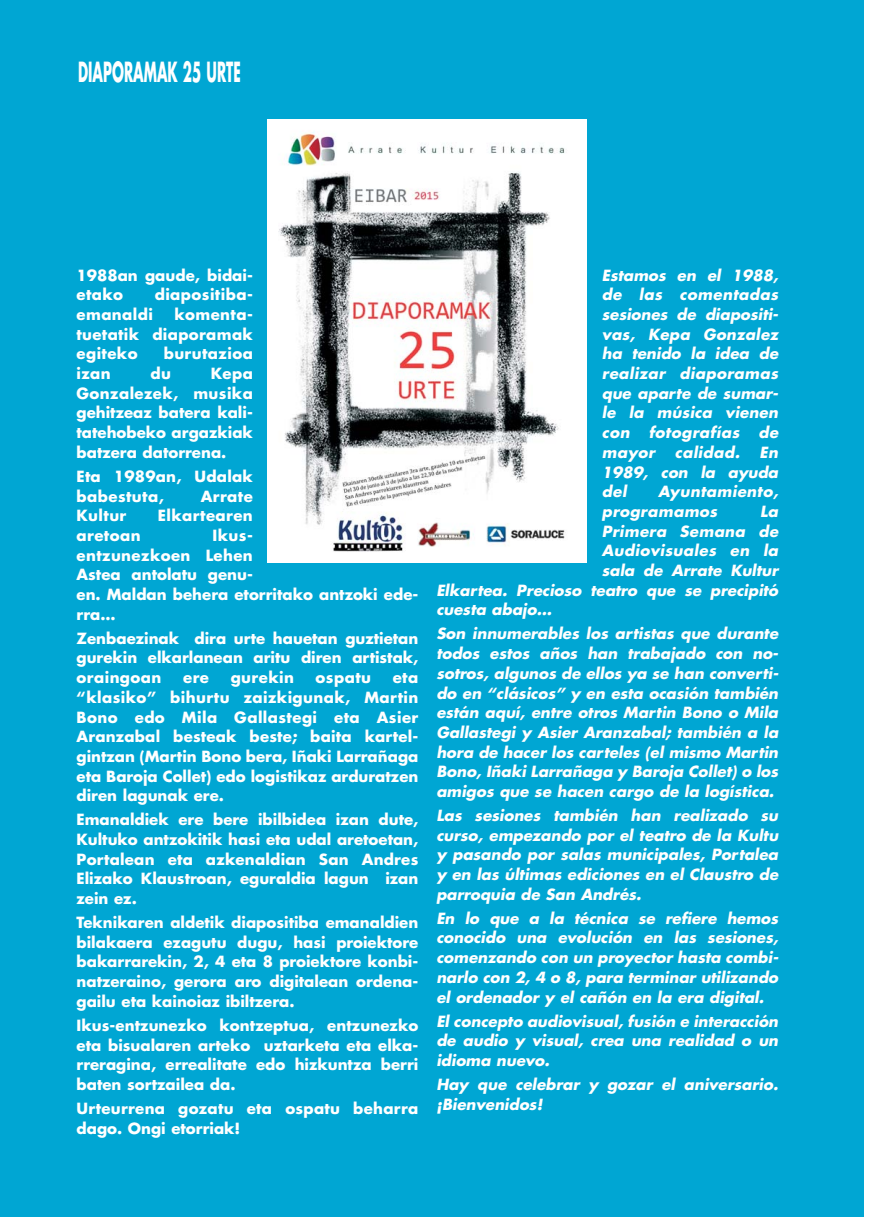
<style>
.page{position:relative;width:876px;height:1217px;background:#fff}
.page>*{position:absolute;margin:0;border:0;box-sizing:border-box;transform-origin:0 0}
.t1{font:700 27px "Futura";color:#fff;scale:.5 1}
.t2{font:italic 700 15px/19.6px "Futura";color:#fff;text-align:justify}
.t3{font:700 15px/19.6px "Futura";color:#fff;text-align:justify}
.t4{font:700 15px "Futura";letter-spacing:.025em;color:#fff}
.t5{font:700 15px/19.6px "Futura";letter-spacing:.02em;color:#fff}
</style>
<div class="page">
<div style="left:0;top:0;width:863px;height:1216px;background:#00a6d3"></div>
<img style="left:268px;top:119px;width:319px;height:443px">
<h1 class="t1" style="left:78px;top:59px;width:327px">DIAPORAMAK 25 URTE</h1>
<p class="t3" style="left:77px;top:266px;width:178px">1988an gaude, bidai&shy;etako</p>
<p class="t4" style="left:155px;top:288px;width:100px">diapositiba-</p>
<p class="t3" style="left:77px;top:306px;width:178px;text-indent:98px">komenta&shy;tuetatik diaporamak egiteko</p>
<p class="t4" style="left:77px;top:307px;width:78px">emanaldi</p>
<p class="t4" style="left:164px;top:347px;width:91px">burutazioa</p>
<p class="t3" style="left:77px;top:365px;width:36px">izan</p>
<p class="t3" style="left:150px;top:365px;width:22px">du</p>
<p class="t3" style="left:77px;top:365px;width:178px;text-indent:134px">Kepa Gonzalezek, musika gehitzeaz batera kali&shy;tatehobeko argazkiak batzera datorrena.</p>
<p class="t3" style="left:77px;top:467px;width:178px">Eta 1989an, Udalak babestuta,</p>
<p class="t3" style="left:201px;top:487px;width:54px">Arrate</p>
<p class="t3" style="left:77px;top:507px;width:51px">Kultur</p>
<p class="t4" style="left:158px;top:508px;width:97px">Elkartearen</p>
<p class="t4" style="left:77px;top:528px;width:66px">aretoan</p>
<p class="t3" style="left:77px;top:526px;width:343px;text-align:left;text-indent:136px">Ikus-<br>entzunezkoen Lehen<br>Astea antolatu genu-<br>en. Maldan behera etorritako antzoki ede&shy;rra...</p>
<p class="t3" style="left:77px;top:629px;width:343px">Zenbaezinak dira urte hauetan guztietan gurekin elkarlanean aritu diren artistak, oraingoan</p>
<p class="t3" style="left:183px;top:668px;width:27px">ere</p>
<p class="t4" style="left:231px;top:670px;width:65px">gurekin</p>
<p class="t3" style="left:316px;top:668px;width:57px">ospatu</p>
<p class="t3" style="left:77px;top:668px;width:343px;text-indent:316px">eta “klasiko” bihurtu zaizkigunak, Martin Bono edo Mila Gallastegi eta Asier Aranzabal besteak beste; baita kartel&shy;gintzan (Martin Bono bera, Iñaki Larrañaga eta Baroja Collet) edo logistikaz arduratzen diren lagunak ere.</p>
<p class="t3" style="left:77px;top:811px;width:343px">Emanaldiek ere bere ibilbidea izan dute, Kultuko antzokitik hasi eta udal aretoetan, Portalean eta azkenaldian San Andres Elizako Klaustroan, eguraldia lagun izan zein ez.</p>
<p class="t3" style="left:77px;top:913px;width:343px">Teknikaren aldetik diapositiba emanaldien bilakaera ezagutu dugu, hasi proiektore bakarrarekin, 2, 4 eta 8 proiektore konbi&shy;natzeraino, gerora aro digitalean ordena&shy;gailu eta kainoiaz ibiltzera.</p>
<p class="t3" style="left:77px;top:1016px;width:343px">Ikus-entzunezko kontzeptua, entzunezko eta bisualaren arteko uztarketa eta elka&shy;rreragina, errealitate edo hizkuntza berri baten sortzailea da.</p>
<p class="t5" style="left:77px;top:1099px;width:343px">Urteurrena gozatu eta ospatu beharra dago. Ongi etorriak!</p>
<p class="t2" style="left:602px;top:266px;width:180px">Estamos en el 1988, de las comentadas sesiones de diapositi&shy;vas, Kepa Gonzalez ha tenido la idea de realizar diaporamas que aparte de sumar&shy;le la música vienen con fotografías de mayor calidad. En 1989, con la ayuda del</p>
<p class="t2" style="left:602px;top:483px;width:180px;text-indent:56px">Ayuntamiento, programamos</p>
<p class="t2" style="left:760px;top:502px;width:22px">La</p>
<p class="t2" style="left:602px;top:522px;width:180px">Primera Semana de</p>
<p class="t2" style="left:602px;top:542px;width:180px">Audiovisuales en la</p>
<p class="t2" style="left:602px;top:562px;width:180px">sala de Arrate Kultur</p>
<p class="t2" style="left:436px;top:581px;width:346px">Elkartea. Precioso teatro que se precipitó</p>
<p class="t2" style="left:436px;top:601px;width:119px">cuesta abajo…</p>
<p class="t2" style="left:436px;top:625px;width:346px">Son innumerables los artistas que durante todos estos años han trabajado con no&shy;sotros, algunos de ellos ya se han converti&shy;do en “clásicos” y en esta ocasión también están aquí, entre otros Martin Bono o Mila Gallastegi y Asier Aranzabal; también a la hora de hacer los carteles (el mismo Martin Bono, Iñaki Larrañaga y Baroja Collet) o los amigos que se hacen cargo de la logística.</p>
<p class="t2" style="left:436px;top:806px;width:346px">Las sesiones también han realizado su curso, empezando por el teatro de la Kultu y pasando por salas municipales, Portalea y en las últimas ediciones en el Claustro de parroquia de San Andrés.</p>
<p class="t2" style="left:436px;top:909px;width:346px">En lo que a la técnica se refiere hemos conocido una evolución en las sesiones, comenzando con un proyector hasta combi&shy;narlo con 2, 4 o 8, para terminar utilizando el ordenador y el cañón en la era digital.</p>
<p class="t2" style="left:436px;top:1012px;width:346px">El concepto audiovisual, fusión e interacción de audio y visual, crea una realidad o un idioma nuevo.</p>
<p class="t2" style="left:436px;top:1075px;width:346px">Hay que celebrar y gozar el aniversario. ¡Bienvenidos!</p>
</div>
